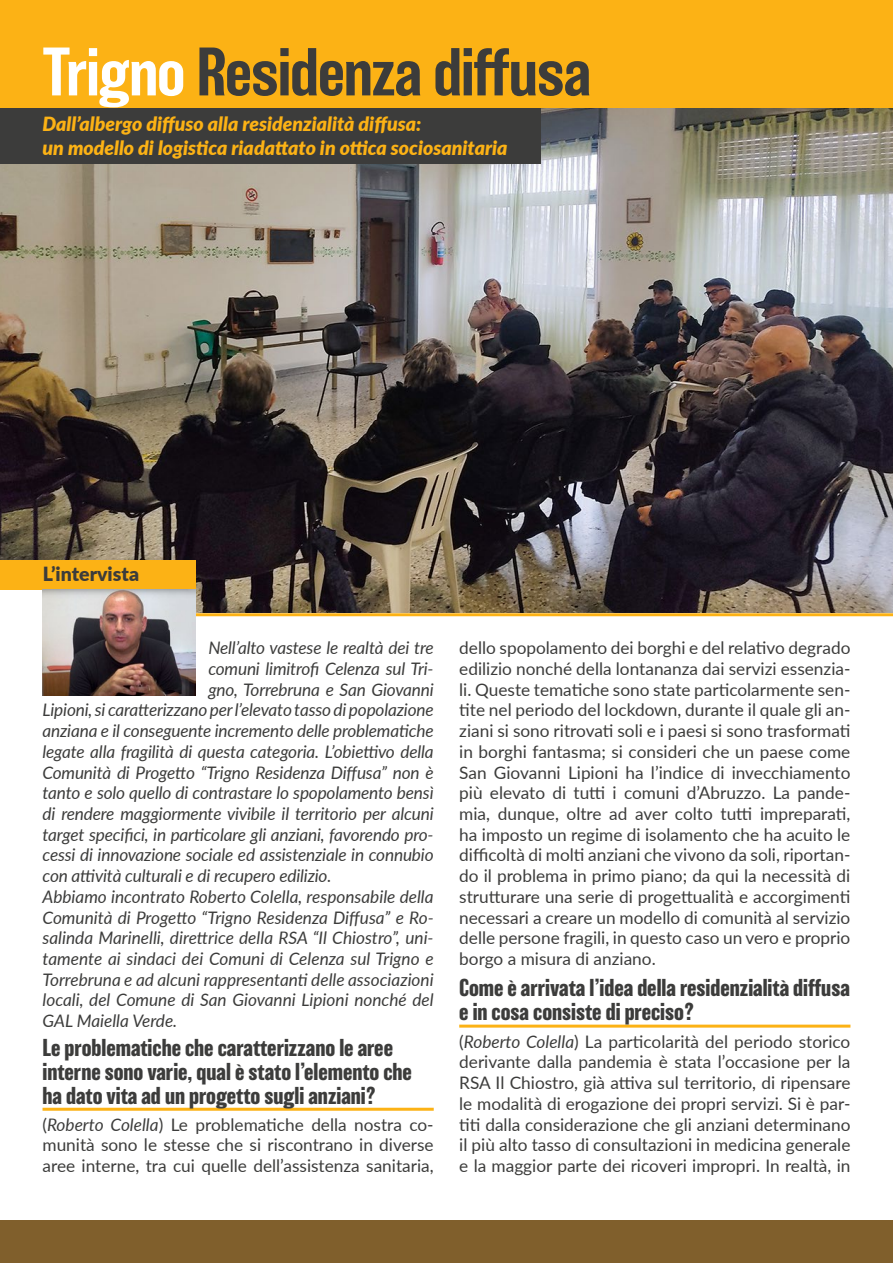
<style>
.page{position:relative;width:893px;height:1263px;background:#fff}
.page>*{position:absolute;margin:0;border:0;box-sizing:border-box;transform-origin:0 0}
.t1{font:500 63px "Balboa";letter-spacing:-.01em;color:#3c3c3b}
.t2{font:700 22.5px/24px "Balboa";color:#3c3c3b}
.t3{font:italic 900 19.5px/23.4px "Lato";color:#fcb215}
.t4{font:900 19.5px "Lato";color:#3c3c3b}
.t5{font:17.25px/20.7px "Lato";color:#3c3c3b;text-align:justify}
.t6{font:italic 17.25px "Lato";letter-spacing:-.01em;color:#3c3c3b}
.s1{color:#fff}
.s2{font-style:italic}
</style>
<div class="page">
<img style="left:0;top:108px;width:893px;height:505px">
<div style="left:0;top:0;width:893px;height:108px;background:#fcb215"></div>
<div style="left:0;top:1220px;width:893px;height:43px;background:#805f2c"></div>
<hr style="left:43px;top:1108px;width:391px;height:3px;background:#fcb215">
<hr style="left:459px;top:1024px;width:391px;height:3px;background:#fcb215">
<div style="left:0;top:108px;width:540px;height:55px;background:#3c3c3b"></div>
<hr style="left:0;top:613px;width:893px;height:3px;background:#fcb215">
<div style="left:0;top:581px;width:59px;height:66px;background:#fff"></div>
<div style="left:0;top:560px;width:196px;height:29px;background:#fcb215"></div>
<img style="left:43px;top:589px;width:153px;height:107px">
<h1 class="t1" style="left:43px;top:37px;width:550px"><span class="s1">Trigno</span> Residenza diffusa</h1>
<p class="t3" style="left:43px;top:111px;width:466px">Dall’albergo diffuso alla residenzialità diffusa:<br>un modello di logistica riadattato in ottica sociosanitaria</p>
<p class="t4" style="left:43px;top:558px;width:98px">L’intervista</p>
<p class="t6" style="left:208px;top:636px;width:227px">Nell’alto vastese le realtà dei tre</p>
<p class="t6" style="left:208px;top:656px;width:227px">comuni limitrofi Celenza sul Tri-</p>
<p class="t6" style="left:208px;top:677px;width:227px">gno, Torrebruna e San Giovanni</p>
<p class="t6" style="left:43px;top:698px;width:393px">Lipioni, si caratterizzano per l’elevato tasso di popolazione</p>
<p class="t6" style="left:43px;top:719px;width:393px">anziana e il conseguente incremento delle problematiche</p>
<p class="t6" style="left:43px;top:739px;width:393px">legate alla fragilità di questa categoria. L’obiettivo della</p>
<p class="t6" style="left:43px;top:760px;width:393px">Comunità di Progetto “Trigno Residenza Diffusa” non è</p>
<p class="t6" style="left:43px;top:781px;width:393px">tanto e solo quello di contrastare lo spopolamento bensì</p>
<p class="t6" style="left:43px;top:801px;width:393px">di rendere maggiormente vivibile il territorio per alcuni</p>
<p class="t6" style="left:43px;top:822px;width:393px">target specifici, in particolare gli anziani, favorendo pro-</p>
<p class="t6" style="left:43px;top:843px;width:393px">cessi di innovazione sociale ed assistenziale in connubio</p>
<p class="t6" style="left:43px;top:863px;width:290px">con attività culturali e di recupero edilizio.</p>
<p class="t6" style="left:43px;top:884px;width:393px">Abbiamo incontrato Roberto Colella, responsabile della</p>
<p class="t6" style="left:43px;top:905px;width:393px">Comunità di Progetto “Trigno Residenza Diffusa” e Ro-</p>
<p class="t6" style="left:43px;top:926px;width:393px">salinda Marinelli, direttrice della RSA “Il Chiostro”, uni-</p>
<p class="t6" style="left:43px;top:946px;width:393px">tamente ai sindaci dei Comuni di Celenza sul Trigno e</p>
<p class="t6" style="left:43px;top:967px;width:393px">Torrebruna e ad alcuni rappresentanti delle associazioni</p>
<p class="t6" style="left:43px;top:988px;width:393px">locali, del Comune di San Giovanni Lipioni nonché del</p>
<p class="t6" style="left:43px;top:1008px;width:136px">GAL Maiella Verde.</p>
<h2 class="t2" style="left:43px;top:1035px;width:371px">Le problematiche che caratterizzano le aree interne sono varie, qual è stato l’elemento che ha dato vita ad un progetto sugli anziani?</h2>
<p class="t5" style="left:43px;top:1113px;width:393px">(<span class="s2">Roberto Colella</span>) Le problematiche della nostra co&shy;munità sono le stesse che si riscontrano in diverse aree interne, tra cui quelle dell’assistenza sanitaria,</p>
<p class="t5" style="left:459px;top:637px;width:393px">dello spopolamento dei borghi e del relativo degrado edilizio nonché della lontananza dai servizi essenzia&shy;li. Queste tematiche sono state particolarmente sen&shy;tite nel periodo del lockdown, durante il quale gli an&shy;ziani si sono ritrovati soli e i paesi si sono trasformati in borghi fantasma; si consideri che un paese come San Giovanni Lipioni ha l’indice di invecchiamento più elevato di tutti i comuni d’Abruzzo. La pande&shy;mia, dunque, oltre ad aver colto tutti impreparati, ha imposto un regime di isolamento che ha acuito le difficoltà di molti anziani che vivono da soli, riportan&shy;do il problema in primo piano; da qui la necessità di strutturare una serie di progettualità e accorgimenti necessari a creare un modello di comunità al servizio delle persone fragili, in questo caso un vero e proprio borgo a misura di anziano.</p>
<h2 class="t2" style="left:459px;top:976px;width:392px">Come è arrivata l’idea della residenzialità diffusa e in cosa consiste di preciso?</h2>
<p class="t5" style="left:459px;top:1030px;width:393px">(<span class="s2">Roberto Colella</span>) La particolarità del periodo storico derivante dalla pandemia è stata l’occasione per la RSA Il Chiostro, già attiva sul territorio, di ripensare le modalità di erogazione dei propri servizi. Si è par&shy;titi dalla considerazione che gli anziani determinano il più alto tasso di consultazioni in medicina generale e la maggior parte dei ricoveri impropri. In realtà, in</p>
</div>
